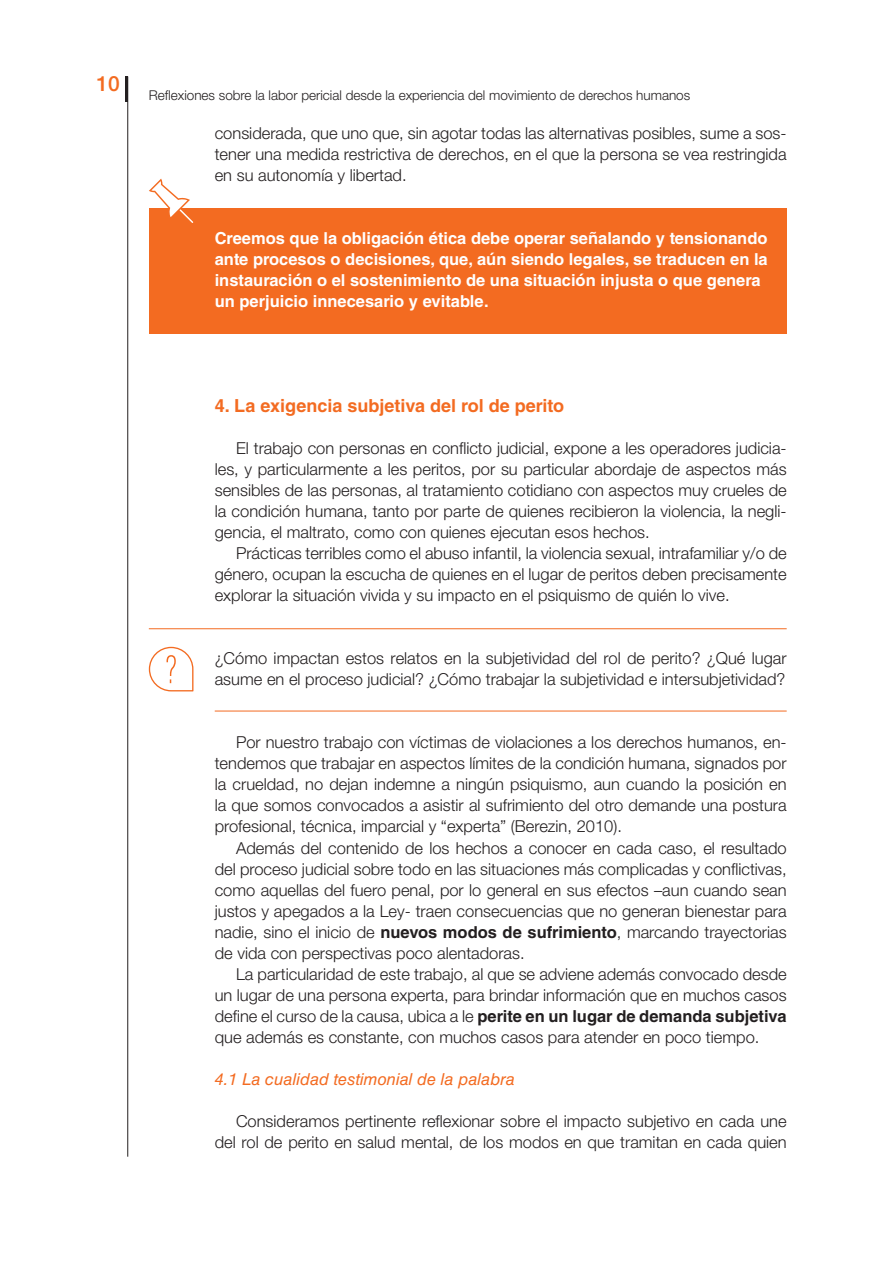
<style>
.page{position:relative;width:893px;height:1263px;background:#fff}
.page>*{position:absolute;margin:0;border:0;box-sizing:border-box;transform-origin:0 0}
.t1{font:500 21px "Helvetica Neue";color:#f36b21}
.t2{font:700 18px "Helvetica LT Std";color:#f36b21}
.t3{font:300 16.5px/21px "Helvetica Neue LT Std";color:#231f20;text-align:justify}
.t4{font:700 16.5px/21px "Helvetica LT Std";color:#fff}
.t5{font:700 16.5px "Helvetica LT Std";color:#231f20}
.t6{font:italic 16.5px "Helvetica LT Std";color:#f36b21}
.t7{font:300 13.5px "Helvetica Neue";color:#231f20}
.s1{font-family:"Helvetica LT Std";font-weight:700}
.s2{font-family:"Helvetica Neue LT Std";font-weight:300}
</style>
<div class="page">
<hr style="left:127px;top:77px;width:1px;height:1080px;background:#231f20">
<hr style="left:126px;top:77px;width:2px;height:25px;background:#231f20">
<div style="left:149px;top:209px;width:638px;height:125px;background:#f36b21"></div>
<svg style="left:149px;top:179px;width:44px;height:44px"></svg>
<svg style="left:149px;top:647px;width:44px;height:44px"></svg>
<hr style="left:149px;top:628px;width:638px;height:1px;background:#f36b21">
<hr style="left:215px;top:711px;width:572px;height:1px;background:#f36b21">
<p class="t1" style="left:96px;top:71px;width:25px">10</p>
<p class="t7" style="left:149px;top:87px;width:543px">Reflexiones sobre la labor pericial desde la experiencia del movimiento de derechos humanos</p>
<p class="t3" style="left:215px;top:123px;width:573px">considerada, que uno que, sin agotar todas las alternativas posibles, sume a sos&shy;tener una medida restrictiva de derechos, en el que la persona se vea restringida en su autonomía y libertad.</p>
<p class="t4" style="left:215px;top:228px;width:554px">Creemos que la obligación ética debe operar señalando y tensionando ante procesos o decisiones, que, aún siendo legales, se traducen en la instauración o el sostenimiento de una situación injusta o que genera un perjuicio innecesario y evitable.</p>
<p class="t2" style="left:215px;top:395px;width:351px">4. La exigencia subjetiva del rol de perito</p>
<p class="t3" style="left:215px;top:438px;width:573px;text-indent:21px">El trabajo con personas en conflicto judicial, expone a les operadores judicia&shy;les, y particularmente a les peritos, por su particular abordaje de aspectos más sensibles de las personas, al tratamiento cotidiano con aspectos muy crueles de la condición humana, tanto por parte de quienes recibieron la violencia, la negli&shy;gencia, el maltrato, como con quienes ejecutan esos hechos.</p>
<p class="t3" style="left:215px;top:543px;width:573px;text-indent:21px">Prácticas terribles como el abuso infantil, la violencia sexual, intrafamiliar y/o de género, ocupan la escucha de quienes en el lugar de peritos deben precisamente explorar la situación vivida y su impacto en el psiquismo de quién lo vive.</p>
<p class="t3" style="left:215px;top:648px;width:573px">¿Cómo impactan estos relatos en la subjetividad del rol de perito? ¿Qué lugar asume en el proceso judicial? ¿Cómo trabajar la subjetividad e intersubjetividad?</p>
<p class="t3" style="left:215px;top:732px;width:573px;text-indent:21px">Por nuestro trabajo con víctimas de violaciones a los derechos humanos, en&shy;tendemos que trabajar en aspectos límites de la condición humana, signados por la crueldad, no dejan indemne a ningún psiquismo, aun cuando la posición en la que somos convocados a asistir al sufrimiento del otro demande una postura profesional, técnica, imparcial y “experta” (Berezin, 2010).</p>
<p class="t3" style="left:215px;top:837px;width:573px;text-indent:21px">Además del contenido de los hechos a conocer en cada caso, el resultado del proceso judicial sobre todo en las situaciones más complicadas y conflictivas, como aquellas del fuero penal, por lo general en sus efectos –aun cuando sean justos y apegados a la Ley- traen consecuencias que no generan bienestar para nadie, sino el inicio de <span class="s1">nuevos modos de sufrimiento</span>, marcando trayectorias de vida con perspectivas poco alentadoras.</p>
<p class="t3" style="left:215px;top:963px;width:573px;text-align:right">La particularidad de este trabajo, al que se adviene además convocado desde un lugar de una persona experta, para brindar información que en muchos casos</p>
<p class="t5" style="left:215px;top:1006px;width:573px"><span class="s2">define el curso de la causa, ubica a le</span> perite en un lugar de demanda subjetiva</p>
<p class="t3" style="left:215px;top:1026px;width:546px">que además es constante, con muchos casos para atender en poco tiempo.</p>
<p class="t6" style="left:215px;top:1069px;width:302px">4.1 La cualidad testimonial de la palabra</p>
<p class="t3" style="left:215px;top:1110px;width:573px;text-align:right">Consideramos pertinente reflexionar sobre el impacto subjetivo en cada une del rol de perito en salud mental, de los modos en que tramitan en cada quien</p>
</div>
